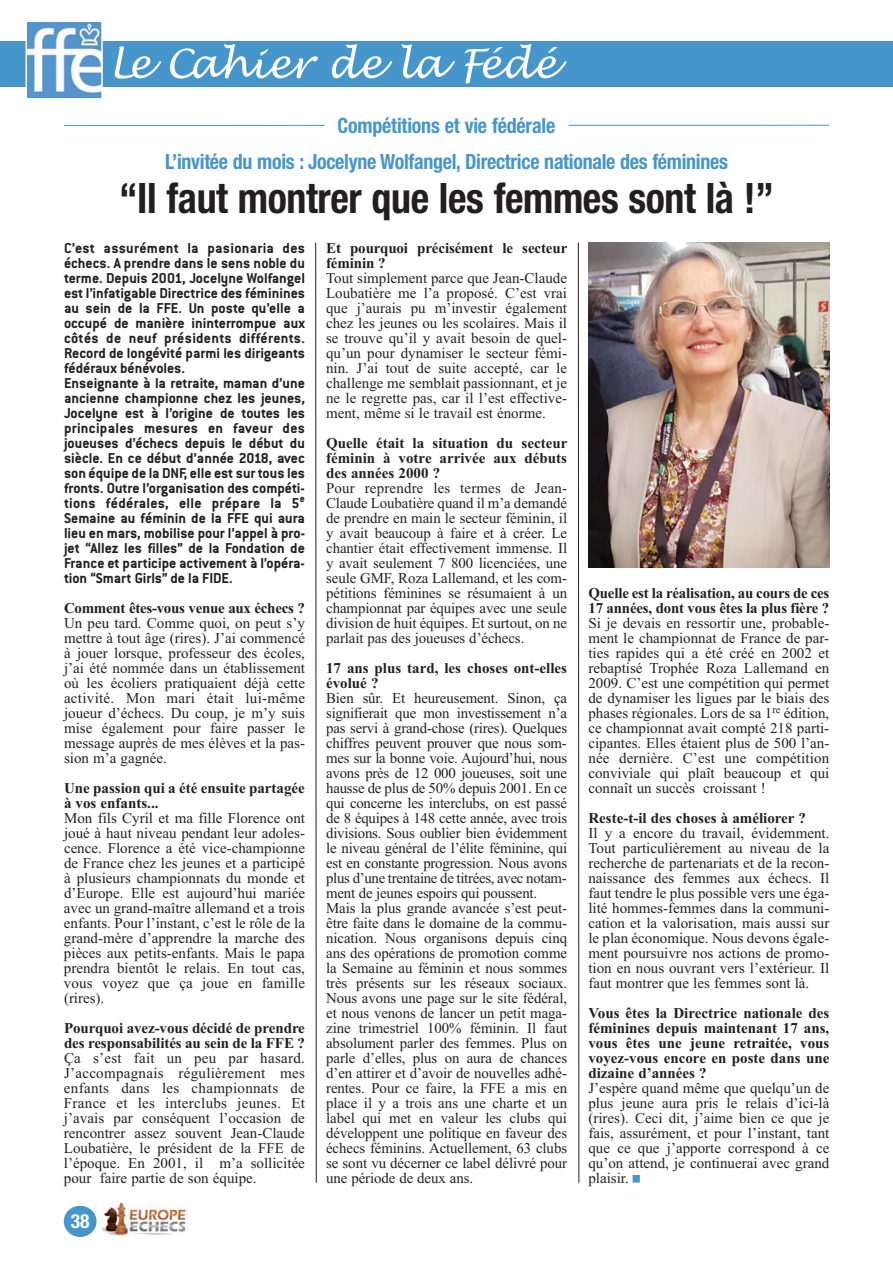
<style>
.page{position:relative;width:893px;height:1263px;background:#fff}
.page>*{position:absolute;margin:0;border:0;box-sizing:border-box;transform-origin:0 0}
.t1{font:700 condensed 42px "Helvetica Neue";letter-spacing:-.01em;color:#231f20;scale:.95 1}
.t2{font:700 condensed 21px/36px "Helvetica Neue";letter-spacing:-.015em;color:#4696cb;text-align:center;scale:.95 1}
.t3{font:700 condensed 19.5px "Helvetica Neue";color:#fff}
.t4{font:700 15.75px/15px "Conduit ITC";color:#231f20}
.t5{font:15px/15px "Times New Roman";letter-spacing:-.005em;color:#231f20;text-align:justify}
.t6{font:700 15px/15px "Times New Roman";color:#231f20}
.t7{font:700 15px "Times New Roman";letter-spacing:-.02em;color:#231f20}
</style>
<div class="page">
<div style="left:80px;top:41px;width:813px;height:45px;background:#4696cb"></div>
<div style="left:0;top:41px;width:77px;height:45px;background:#4696cb"></div>
<div style="left:64px;top:1206px;width:33px;height:31px;background:#4696cb;border-radius:50%"></div>
<img style="left:102px;top:1203px;width:85px;height:33px">
<img style="left:29px;top:23px;width:71px;height:74px">
<div style="left:26px;top:20px;width:77px;height:80px;border:2px solid #fff"></div>
<svg style="left:115px;top:44px;width:452px;height:40px"></svg>
<hr style="left:64px;top:125px;width:261px;height:1px;background:#4696cb">
<hr style="left:569px;top:125px;width:260px;height:1px;background:#4696cb">
<svg style="left:578px;top:242px;width:1px;height:941px"></svg>
<svg style="left:315px;top:242px;width:2px;height:941px;background:#908e8e"></svg>
<img style="left:588px;top:243px;width:242px;height:325px">
<h2 class="t2" style="left:165px;top:109px;width:594px">Compétitions et vie fédérale<br>L’invitée du mois : Jocelyne Wolfangel, Directrice nationale des féminines</h2>
<h1 class="t1" style="left:119px;top:183px;width:691px">“Il faut montrer que les femmes sont là !”</h1>
<p class="t4" style="left:64px;top:241px;width:243px">C’est assurément la pasionaria des échecs. A prendre dans le sens noble du terme. Depuis 2001, Jocelyne Wolfangel est l’infatigable Directrice des féminines au sein de la FFE. Un poste qu’elle a occupé de manière ininterrompue aux côtés de neuf présidents différents.<br>Record de longévité parmi les dirigeants fédéraux bénévoles.<br>Enseignante à la retraite, maman d’une ancienne championne chez les jeunes, Jocelyne est à l’origine de toutes les principales mesures en faveur des joueuses d’échecs depuis le début du siècle. En ce début d’année 2018, avec son équipe de la DNF, elle est sur tous les fronts. Outre l’organisation des compéti&shy;tions fédérales, elle prépare la 5<sup>e </sup>Semaine au féminin de la FFE qui aura lieu en mars, mobilise pour l’appel à pro&shy;jet “Allez les filles” de la Fondation de France et participe activement à l’opéra&shy;tion “Smart Girls” de la FIDE.</p>
<p class="t7" style="left:64px;top:603px;width:242px">Comment êtes-vous venue aux échecs ?</p>
<p class="t5" style="left:64px;top:616px;width:242px">Un peu tard. Comme quoi, on peut s’y mettre à tout âge (rires). J’ai commencé à jouer lorsque, professeur des écoles, j’ai été nommée dans un établissement où les écoliers pratiquaient déjà cette activité. Mon mari était lui-même joueur d’échecs. Du coup, je m’y suis mise également pour faire passer le message auprès de mes élèves et la pas&shy;sion m’a gagnée.</p>
<p class="t6" style="left:64px;top:782px;width:242px">Une passion qui a été ensuite partagée à vos enfants...</p>
<p class="t5" style="left:64px;top:811px;width:243px">Mon fils Cyril et ma fille Florence ont joué à haut niveau pendant leur adoles&shy;cence. Florence a été vice-championne de France chez les jeunes et a participé à plusieurs championnats du monde et d’Europe. Elle est aujourd’hui mariée avec un grand-maître allemand et a trois enfants. Pour l’instant, c’est le rôle de la grand-mère d’apprendre la marche des pièces aux petits-enfants. Mais le papa prendra bientôt le relais. En tout cas, vous voyez que ça joue en famille (rires).</p>
<p class="t6" style="left:64px;top:1022px;width:242px">Pourquoi avez-vous décidé de prendre des responsabilités au sein de la FFE ?</p>
<p class="t5" style="left:64px;top:1051px;width:243px">Ça s’est fait un peu par hasard.<br>J’accompagnais régulièrement mes enfants dans les championnats de France et les interclubs jeunes. Et j’avais par conséquent l’occasion de rencontrer assez souvent Jean-Claude Loubatière, le président de la FFE de l’époque. En 2001, il m’a sollicitée pour faire partie de son équipe.</p>
<h3 class="t3" style="left:71px;top:1214px;width:20px">38</h3>
<p class="t6" style="left:326px;top:242px;width:243px">Et pourquoi précisément le secteur féminin ?</p>
<p class="t5" style="left:326px;top:271px;width:242px">Tout simplement parce que Jean-Claude Loubatière me l’a proposé. C’est vrai que j’aurais pu m’investir également chez les jeunes ou les scolaires. Mais il se trouve qu’il y avait besoin de quel - qu’un pour dynamiser le secteur fémi&shy;nin. J’ai tout de suite accepté, car le challenge me semblait passionnant, et je ne le regrette pas, car il l’est effective&shy;ment, même si le travail est énorme.</p>
<p class="t6" style="left:326px;top:437px;width:243px;text-align:justify">Quelle était la situation du secteur féminin à votre arrivée aux débuts des années 2000 ?</p>
<p class="t5" style="left:326px;top:481px;width:242px">Pour reprendre les termes de Jean-Claude Loubatière quand il m’a demandé de prendre en main le secteur féminin, il y avait beaucoup à faire et à créer. Le chantier était effectivement immense. Il y avait seulement 7 800 licenciées, une seule GMF, Roza Lallemand, et les com&shy;pétitions féminines se résumaient à un championnat par équipes avec une seule division de huit équipes. Et surtout, on ne parlait pas des joueuses d’échecs.</p>
<p class="t6" style="left:326px;top:662px;width:242px">17 ans plus tard, les choses ont-elles évolué ?</p>
<p class="t5" style="left:326px;top:691px;width:243px;text-align:left">Bien sûr. Et heureusement. Sinon, ça signifierait que mon investissement n’a pas servi à grand-chose (rires). Quelques chiffres peuvent prouver que nous som - mes sur la bonne voie. Aujourd’hui, nous avons près de 12 000 joueuses, soit une hausse de plus de 50% depuis 2001. En ce qui concerne les interclubs, on est passé de 8 équipes à 148 cette année, avec trois divisions. Sous oublier bien évidemment le niveau général de l’élite féminine, qui est en constante progression. Nous avons plus d’une trentaine de titrées, avec notam&shy;ment de jeunes espoirs qui poussent.<br>Mais la plus grande avancée s’est peut&shy;être faite dans le domaine de la commu&shy;nication. Nous organisons depuis cinq ans des opérations de promotion comme la Semaine au féminin et nous sommes très présents sur les réseaux sociaux.<br>Nous avons une page sur le site fédéral, et nous venons de lancer un petit maga&shy;zine trimestriel 100% féminin. Il faut absolument parler des femmes. Plus on parle d’elles, plus on aura de chances d’en attirer et d’avoir de nouvelles adhé&shy;rentes. Pour ce faire, la FFE a mis en place il y a trois ans une charte et un label qui met en valeur les clubs qui développent une politique en faveur des échecs féminins. Actuellement, 63 clubs se sont vu décerner ce label délivré pour une période de deux ans.</p>
<p class="t6" style="left:588px;top:587px;width:242px">Quelle est la réalisation, au cours de ces<br>17 années, dont vous êtes la plus fière ?</p>
<p class="t5" style="left:588px;top:616px;width:242px">Si je devais en ressortir une, probable&shy;ment le championnat de France de par&shy;ties rapides qui a été créé en 2002 et rebaptisé Trophée Roza Lallemand en 2009. C’est une compétition qui permet de dynamiser les ligues par le biais des phases régionales. Lors de sa 1<sup>re</sup> édition, ce championnat avait compté 218 parti&shy;cipantes. Elles étaient plus de 500 l’an&shy;née dernière. C’est une compétition conviviale qui plaît beaucoup et qui connaît un succès croissant !</p>
<p class="t6" style="left:588px;top:812px;width:219px">Reste-t-il des choses à améliorer ?</p>
<p class="t5" style="left:588px;top:826px;width:242px">Il y a encore du travail, évidemment.<br>Tout particulièrement au niveau de la recherche de partenariats et de la recon&shy;naissance des femmes aux échecs. Il faut tendre le plus possible vers une éga&shy;lité hommes-femmes dans la communi&shy;cation et la valorisation, mais aussi sur le plan économique. Nous devons égale&shy;ment poursuivre nos actions de promo&shy;tion en nous ouvrant vers l’extérieur. Il faut montrer que les femmes sont là.</p>
<p class="t6" style="left:588px;top:1007px;width:242px;text-align:justify">Vous êtes la Directrice nationale des féminines depuis maintenant 17 ans, vous êtes une jeune retraitée, vous voyez-vous encore en poste dans une dizaine d’années ?</p>
<p class="t5" style="left:588px;top:1081px;width:242px">J’espère quand même que quelqu’un de plus jeune aura pris le relais d’ici-là (rires). Ceci dit, j’aime bien ce que je fais, assurément, et pour l’instant, tant que ce que j’apporte correspond à ce qu’on attend, je continuerai avec grand plaisir.</p>
</div>
